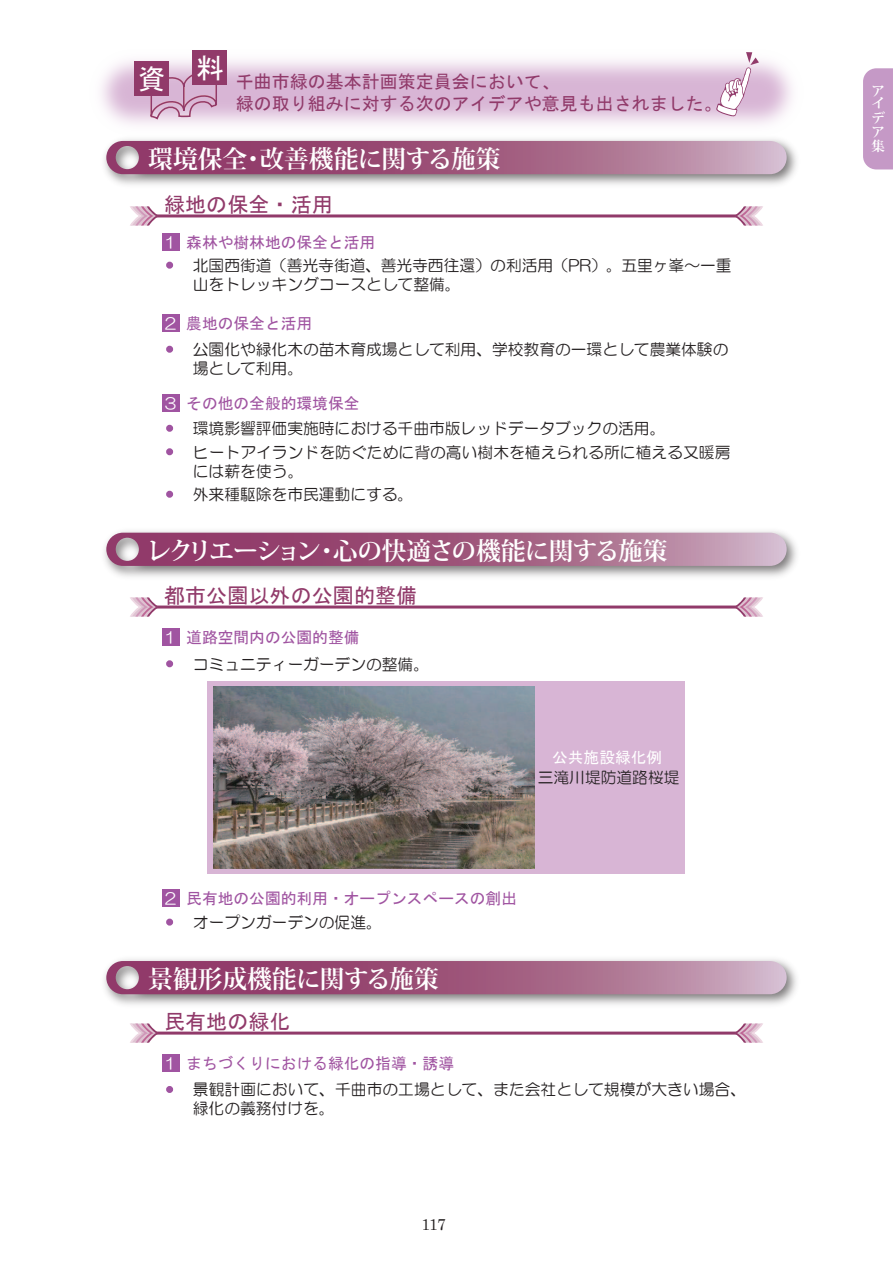
<style>
.page{position:relative;width:893px;height:1263px;background:#fff}
.page>*{position:absolute;margin:0;border:0;box-sizing:border-box;transform-origin:0 0}
.t1{font:27.9px "MS Gothic";color:#fff}
.t2{font:700 24.75px "Koz Min Pro";letter-spacing:-.01em;color:#fff}
.t3{font:700 24.75px "Koz Min Pro";letter-spacing:-.055em;color:#fff}
.t4{font:21px "MS Gothic";letter-spacing:.005em;color:#913a6a}
.t5{font:18px/21.6px "MS Gothic";color:#913a6a}
.t6{font:16.5px "HG Maru Gothic MPRO";color:#a054a1}
.t7{font:15.75px/18.9px "HG Maru Gothic MPRO";color:#231f20}
.t8{font:15.75px "MS Gothic";color:#a054a1}
.t9{font:15.75px "MS Gothic";color:#fff}
.t10{font:15.75px "Century";color:#231f20}
.t11{font:700 13.5px/14.1px "Koz Min Pro";color:#fff}
.s1{font-family:"HG Maru Gothic MPRO";color:#fff}
.s2{font-size:16.5px;color:#a054a1}
</style>
<div class="page">
<div style="left:863px;top:68px;width:30px;height:101px;background:#c599c6"></div>
<img style="left:104px;top:531px;width:693px;height:46px">
<svg style="left:106px;top:533px;width:681px;height:33px;background:#a56386"></svg>
<img style="left:104px;top:959px;width:693px;height:46px">
<svg style="left:106px;top:961px;width:681px;height:33px;background:#a56386"></svg>
<img style="left:101px;top:60px;width:691px;height:65px">
<div style="left:163px;top:628px;width:17px;height:17px;background:#a054a1"></div>
<div style="left:163px;top:889px;width:17px;height:17px;background:#a054a1"></div>
<div style="left:163px;top:233px;width:17px;height:17px;background:#a054a1"></div>
<div style="left:163px;top:314px;width:17px;height:18px;background:#a054a1"></div>
<div style="left:163px;top:395px;width:17px;height:17px;background:#a054a1"></div>
<svg style="left:166px;top:261px;width:8px;height:8px"></svg>
<svg style="left:166px;top:345px;width:8px;height:8px"></svg>
<svg style="left:166px;top:424px;width:8px;height:8px"></svg>
<svg style="left:166px;top:448px;width:8px;height:8px"></svg>
<svg style="left:166px;top:490px;width:8px;height:8px"></svg>
<svg style="left:166px;top:660px;width:8px;height:8px"></svg>
<svg style="left:166px;top:918px;width:8px;height:8px"></svg>
<div style="left:163px;top:1055px;width:17px;height:17px;background:#a054a1"></div>
<svg style="left:166px;top:1086px;width:8px;height:7px"></svg>
<div style="left:208px;top:681px;width:477px;height:193px;background:#d8b5d5"></div>
<img style="left:213px;top:686px;width:322px;height:183px">
<svg style="left:150px;top:69px;width:68px;height:52px;background:#d3acc8"></svg>
<div style="left:134px;top:61px;width:35px;height:34px;background:#913a6a"></div>
<div style="left:192px;top:50px;width:35px;height:35px;background:#913a6a"></div>
<svg style="left:716px;top:52px;width:43px;height:65px"></svg>
<img style="left:104px;top:139px;width:693px;height:46px">
<svg style="left:106px;top:141px;width:681px;height:33px;background:#a56386"></svg>
<hr style="left:140px;top:214px;width:612px;height:3px;background:#913a6a">
<svg style="left:130px;top:206px;width:29px;height:20px"></svg>
<svg style="left:734px;top:206px;width:29px;height:20px"></svg>
<hr style="left:140px;top:605px;width:612px;height:3px;background:#913a6a">
<svg style="left:130px;top:597px;width:29px;height:20px"></svg>
<svg style="left:734px;top:597px;width:29px;height:20px"></svg>
<hr style="left:140px;top:1031px;width:612px;height:3px;background:#913a6a">
<svg style="left:130px;top:1023px;width:29px;height:20px"></svg>
<svg style="left:734px;top:1023px;width:29px;height:20px"></svg>
<h1 class="t1" style="left:138px;top:59px;width:88px">資 料</h1>
<p class="t5" style="left:236px;top:71px;width:488px">千曲市緑の基本計画策定員会において、<br>緑の取り組みに対する次のアイデアや意見も出されました。</p>
<h2 class="t2" style="left:148px;top:141px;width:354px">環境保全・改善機能に関する施策</h2>
<h3 class="t4" style="left:164px;top:194px;width:170px">緑地の保全・活用</h3>
<p class="t8" style="left:163px;top:234px;width:214px"><span class="s1">１</span>森林や樹林地の保全と活用</p>
<p class="t6" style="left:161px;top:257px;width:18px">・</p>
<p class="t7" style="left:193px;top:256px;width:540px">北国西街道（善光寺街道、善光寺西往還）の利活用（PR）。五里ヶ峯～一重山をトレッキングコースとして整備。</p>
<p class="t8" style="left:163px;top:315px;width:151px"><span class="s1">２</span>農地の保全と活用</p>
<p class="t7" style="left:193px;top:340px;width:537px;text-indent:-31px"><span class="s2">・</span> 公園化や緑化木の苗木育成場として利用、学校教育の一環として農業体験の場として利用。</p>
<p class="t8" style="left:163px;top:395px;width:198px"><span class="s1">３</span>その他の全般的環境保全</p>
<p class="t7" style="left:161px;top:417px;width:571px;line-height:23.5px"><span class="s2">・</span> 環境影響評価実施時における千曲市版レッドデータブックの活用。<br><span class="s2">・</span> ヒートアイランドを防ぐために背の高い樹木を植えられる所に植える又暖房</p>
<p class="t7" style="left:161px;top:459px;width:253px;line-height:23.5px;text-indent:31px">には薪を使う。<br><span class="s2">・</span> 外来種駆除を市民運動にする。</p>
<h2 class="t3" style="left:146px;top:533px;width:523px">レクリエーション・心の快適さの機能に関する施策</h2>
<h3 class="t4" style="left:164px;top:585px;width:255px">都市公園以外の公園的整備</h3>
<p class="t8" style="left:163px;top:629px;width:198px"><span class="s1">１</span>道路空間内の公園的整備</p>
<p class="t7" style="left:161px;top:654px;width:269px"><span class="s2">・</span> コミュニティーガーデンの整備。</p>
<p class="t9" style="left:552px;top:750px;width:112px">公共施設緑化例</p>
<p class="t7" style="left:538px;top:768px;width:143px">三滝川堤防道路桜堤</p>
<p class="t8" style="left:163px;top:890px;width:356px"><span class="s1">２</span>民有地の公園的利用・オープンスペースの創出</p>
<p class="t7" style="left:161px;top:913px;width:222px"><span class="s2">・</span> オープンガーデンの促進。</p>
<h2 class="t2" style="left:148px;top:961px;width:292px">景観形成機能に関する施策</h2>
<h3 class="t4" style="left:164px;top:1011px;width:128px">民有地の緑化</h3>
<p class="t8" style="left:163px;top:1055px;width:293px"><span class="s1">１</span>まちづくりにおける緑化の指導・誘導</p>
<p class="t7" style="left:193px;top:1080px;width:555px;text-indent:-31px"><span class="s2">・</span> 景観計画において、千曲市の工場として、また会社として規模が大きい場合、緑化の義務付けを。</p>
<p class="t10" style="left:421px;top:1211px;width:26px">117</p>
<p class="t11" style="left:871px;top:84px;width:14px;line-height:12.5px">アイ</p>
<p class="t11" style="left:871px;top:110px;width:15px;text-align:justify">デア集</p>
</div>
